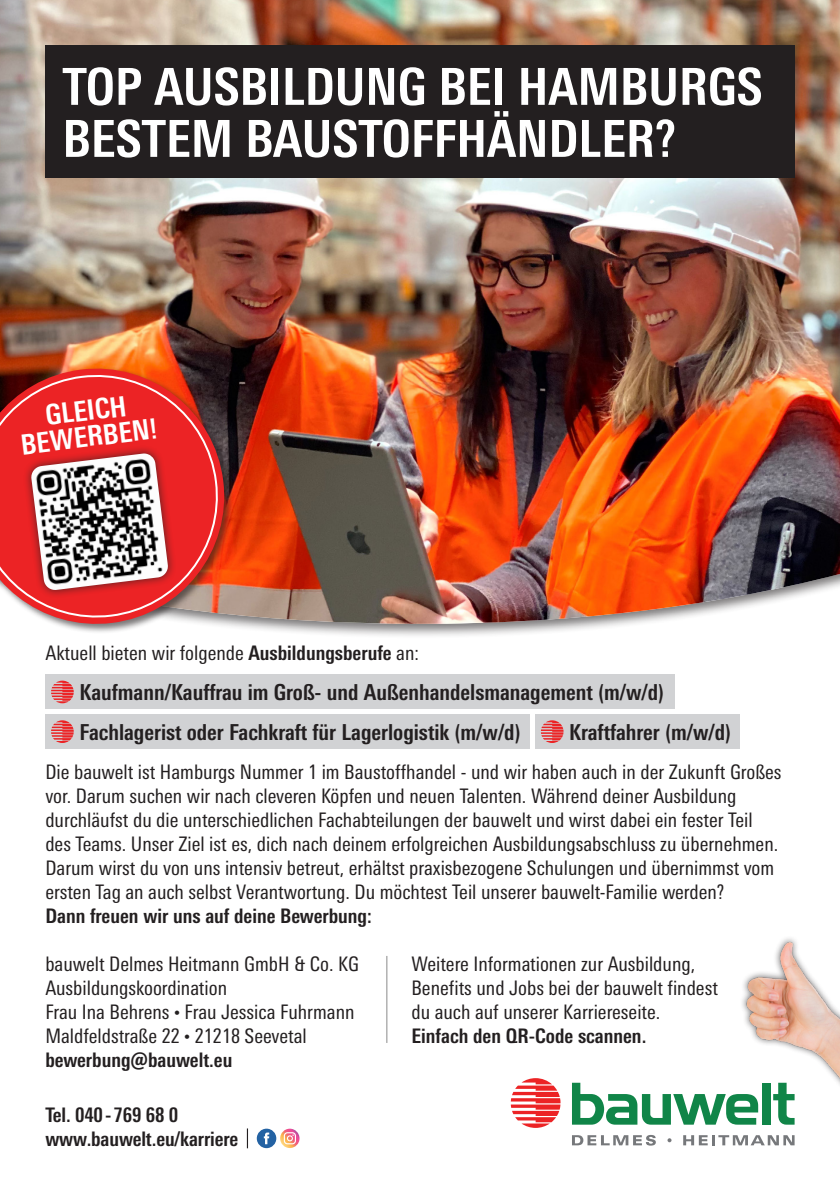
<style>
.page{position:relative;width:840px;height:1191px;background:#fff}
.page>*{position:absolute;margin:0;border:0;box-sizing:border-box;transform-origin:0 0}
.t1{font:700 condensed 51px/52px "Univers Next Pro";color:#fff}
.t2{font:700 condensed 28px "Univers Next Pro";color:#fff}
.t3{font:700 condensed 22px "Univers Next Pro";color:#231f20}
.t4{font:condensed 20px/24px "Univers Next Pro";color:#231f20}
.t5{font:700 condensed 20px "Univers Next Pro";color:#231f20}
.s1{font-weight:700}
.s2{font-size:12px}
</style>
<div class="page">
<svg style="left:572px;top:1082px;width:185px;height:42px"></svg>
<svg style="left:780px;top:1122px;width:14px;height:2px"></svg>
<div style="left:761px;top:1082px;width:8px;height:42px;background:#108548"></div>
<svg style="left:572px;top:1135px;width:83px;height:10px"></svg>
<svg style="left:667px;top:1138px;width:4px;height:4px"></svg>
<svg style="left:683px;top:1135px;width:111px;height:10px"></svg>
<svg style="left:510px;top:1078px;width:50px;height:50px"></svg>
<img style="left:0;top:0;width:839px;height:624px">
<div style="left:45px;top:45px;width:749px;height:133px;background:#231f20"></div>
<div style="left:257px;top:1128px;width:19px;height:20px;background:#2362a3;border-radius:50%"></div>
<svg style="left:264px;top:1132px;width:5px;height:12px"></svg>
<svg style="left:280px;top:1128px;width:19px;height:20px"></svg>
<svg style="left:247px;top:1128px;width:1px;height:20px"></svg>
<svg style="left:0;top:361px;width:232px;height:270px"></svg>
<svg style="left:0;top:369px;width:224px;height:254px;background:#d53c39"></svg>
<div style="left:22px;top:445px;width:155px;height:154px;background:#231f20;opacity:.75"></div>
<img style="left:31px;top:453px;width:137px;height:137px">
<div style="left:45px;top:675px;width:629px;height:34px;background:#d1d2d4"></div>
<svg style="left:51px;top:680px;width:23px;height:23px"></svg>
<div style="left:45px;top:714px;width:484px;height:34px;background:#d1d2d4"></div>
<svg style="left:51px;top:720px;width:23px;height:23px"></svg>
<div style="left:535px;top:714px;width:204px;height:34px;background:#d1d2d4"></div>
<svg style="left:540px;top:720px;width:23px;height:23px"></svg>
<div style="left:738px;top:935px;width:101px;height:187px;background:#231f20;opacity:.75"></div>
<img style="left:676px;top:937px;width:163px;height:182px">
<hr style="left:386px;top:956px;width:1px;height:87px;background:#8b8b8b">
<p class="t1" style="left:62px;top:60px;width:701px">TOP AUSBILDUNG BEI HAMBURGS<br>BESTEM BAUSTOFFHÄNDLER?</p>
<p class="t2" style="left:43px;top:399px;width:83px;rotate:-7deg">GLEICH</p>
<p class="t2" style="left:19px;top:428px;width:139px;rotate:-7deg">BEWERBEN!</p>
<p class="t4" style="left:45px;top:640px;width:375px">Aktuell bieten wir folgende <span class="s1">Ausbildungsberufe</span> an:</p>
<p class="t3" style="left:79px;top:679px;width:586px">Kaufmann/Kauffrau im Groß- und Außenhandelsmanagement (m/w/d)</p>
<p class="t3" style="left:79px;top:719px;width:442px">Fachlagerist oder Fachkraft für Lagerlogistik (m/w/d)</p>
<p class="t3" style="left:569px;top:719px;width:163px">Kraftfahrer (m/w/d)</p>
<p class="t4" style="left:45px;top:759px;width:737px">Die bauwelt ist Hamburgs Nummer 1 im Baustoffhandel - und wir haben auch in der Zukunft Großes vor. Darum suchen wir nach cleveren Köpfen und neuen Talenten. Während deiner Ausbildung durchläufst du die unterschiedlichen Fachabteilungen der bauwelt und wirst dabei ein fester Teil des Teams. Unser Ziel ist es, dich nach deinem erfolgreichen Ausbildungsabschluss zu übernehmen.<br>Darum wirst du von uns intensiv betreut, erhältst praxisbezogene Schulungen und übernimmst vom ersten Tag an auch selbst Verantwortung. Du möchtest Teil unserer bauwelt-Familie werden?</p>
<p class="t5" style="left:45px;top:904px;width:328px">Dann freuen wir uns auf deine Bewerbung:</p>
<p class="t4" style="left:45px;top:951px;width:315px">bauwelt Delmes Heitmann GmbH &amp; Co. KG</p>
<p class="t4" style="left:45px;top:975px;width:183px">Ausbildungskoordination</p>
<p class="t4" style="left:45px;top:999px;width:310px">Frau Ina Behrens <span class="s2">•</span> Frau Jessica Fuhrmann</p>
<p class="t4" style="left:45px;top:1023px;width:263px">Maldfeldstraße 22 <span class="s2">•</span> 21218 Seevetal</p>
<p class="t5" style="left:45px;top:1048px;width:188px">bewerbung@bauwelt.eu</p>
<p class="t5" style="left:45px;top:1102px;width:134px">Tel. 040-769 68 0</p>
<p class="t5" style="left:45px;top:1126px;width:194px">www.bauwelt.eu/karriere</p>
<p class="t4" style="left:411px;top:951px;width:308px">Weitere Informationen zur Ausbildung,<br>Benefits und Jobs bei der bauwelt findest du auch auf unserer Karriereseite.</p>
<p class="t5" style="left:411px;top:1024px;width:236px">Einfach den QR-Code scannen.</p>
</div>
